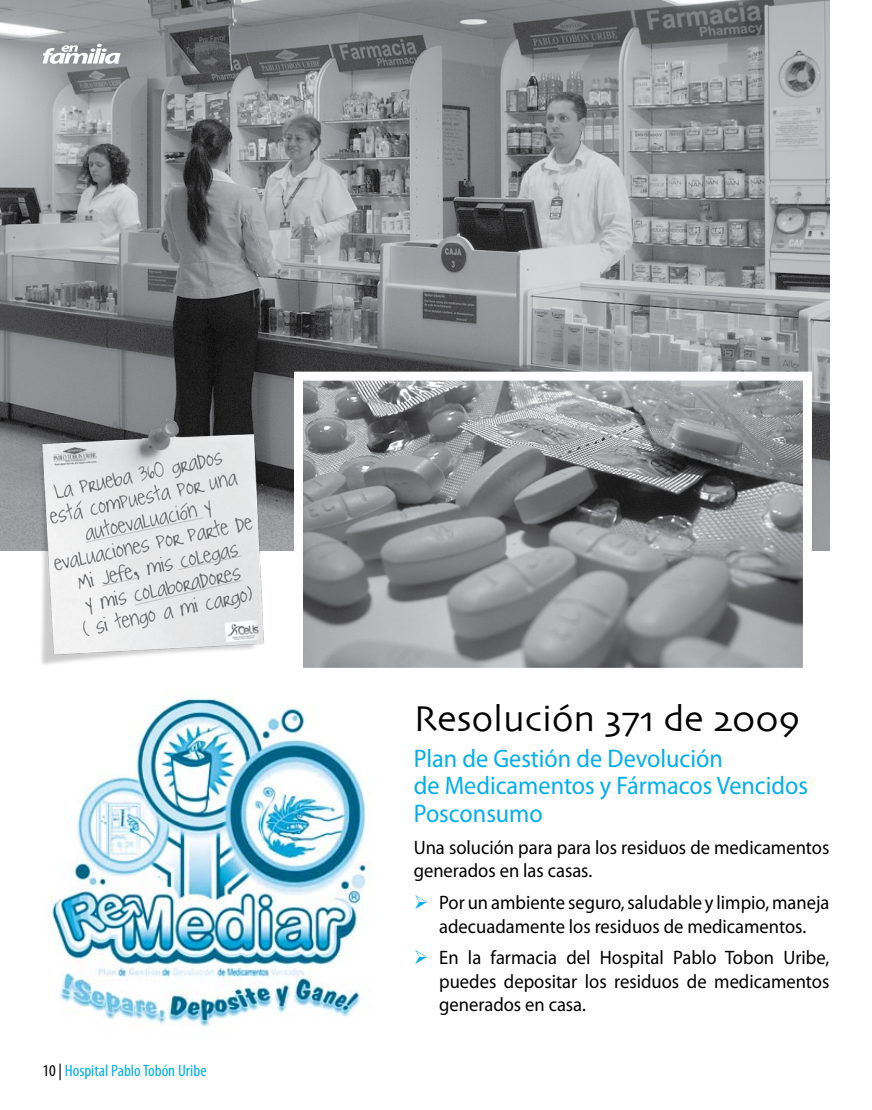
<style>
.page{position:relative;width:872px;height:1110px;background:#fff}
.page>*{position:absolute;margin:0;border:0;box-sizing:border-box;transform-origin:0 0}
.t1{font:37.5px "Skia";color:#000}
.t2{font:25.5px/27.6px "Myriad Pro";color:#00aeef;scale:.95 1}
.t3{font:19.5px/23.4px "Myriad Pro";color:#000;scale:.95 1}
.t4{font:condensed 16.5px "Myriad Pro";color:#00aeef;scale:1.05 1}
.s1{color:#000}
.s2{color:#00aeef}
</style>
<div class="page">
<img style="left:0;top:0;width:829px;height:550px">
<svg style="left:43px;top:44px;width:78px;height:20px"></svg>
<img style="left:31px;top:414px;width:241px;height:251px">
<img style="left:51px;top:697px;width:319px;height:330px">
<img style="left:304px;top:382px;width:498px;height:285px">
<div style="left:294px;top:372px;width:518px;height:305px;border:9px solid #fff"></div>
<p class="t4" style="left:43px;top:1060px;width:158px"><span class="s1">10 |</span> Hospital Pablo Tobón Uribe</p>
<p class="t1" style="left:414px;top:696px;width:388px">Resolución 371 de 2009</p>
<p class="t2" style="left:414px;top:744px;width:416px">Plan de Gestión de Devolución<br>de Medicamentos y Fármacos Vencidos<br>Posconsumo</p>
<p class="t3" style="left:414px;top:835px;width:439px">Una solución para para los residuos de medicamentos generados en las casas.</p>
<p class="t3" style="left:414px;top:890px;width:439px;text-align:center"><span class="s2">➢</span> Por un ambiente seguro, saludable y limpio, maneja adecuadamente los residuos de medicamentos.</p>
<p class="t3" style="left:439px;top:946px;width:412px;text-align:justify;text-indent:-26px"><span class="s2">➢</span> En la farmacia del Hospital Pablo Tobon Uribe, puedes depositar los residuos de medicamentos generados en casa.</p>
</div>
